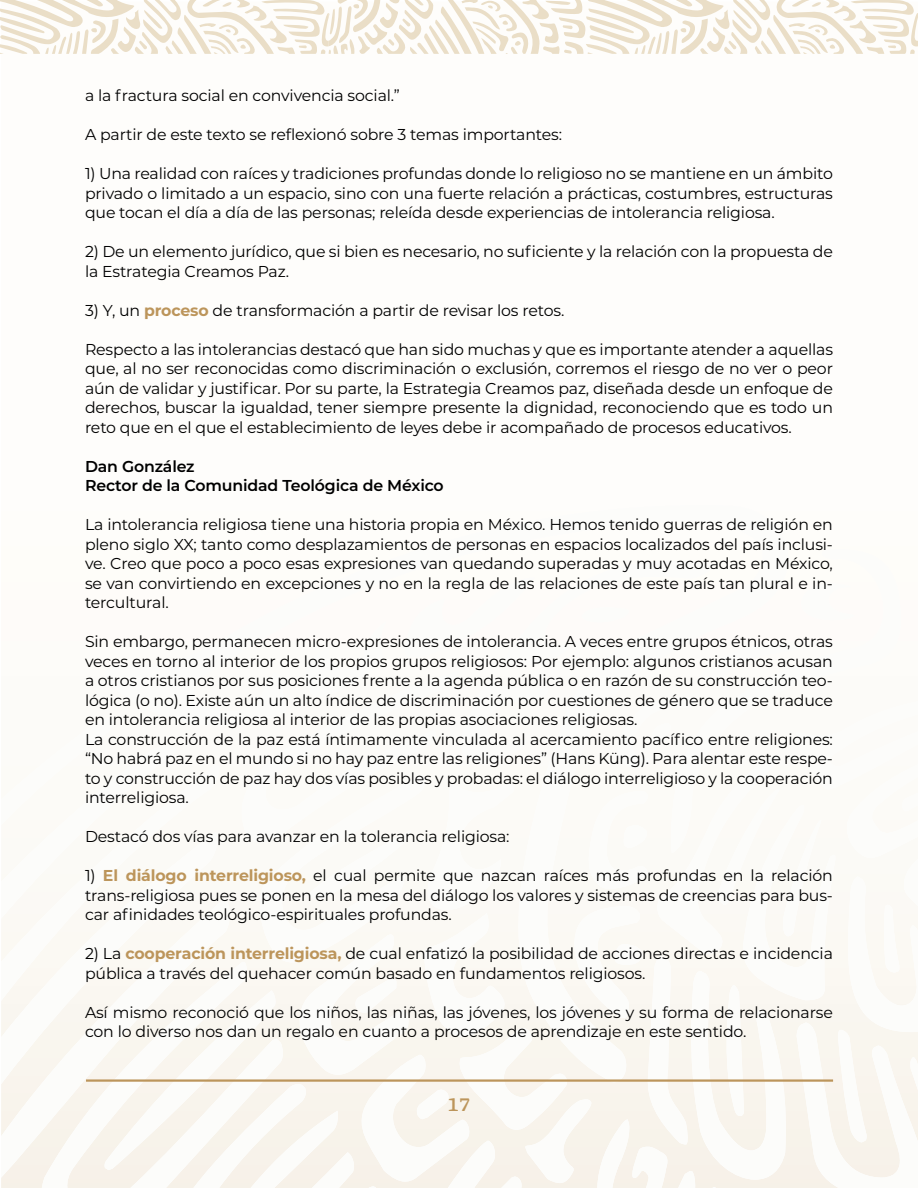
<style>
.page{position:relative;width:918px;height:1188px;background:#fff}
.page>*{position:absolute;margin:0;border:0;box-sizing:border-box;transform-origin:0 0}
.t1{font:700 18px "GMX";color:#bc955b}
.t2{font:15.75px/19.5px "Montserrat";letter-spacing:-.01em;color:#000;text-align:justify}
.t3{font:600 15.75px/19.5px "Montserrat";letter-spacing:-.01em;color:#000}
.s1{font-weight:700;color:#bc955b}
</style>
<div class="page">
<svg style="left:1px;top:914px;width:917px;height:274px;fill:#fbf9f3"></svg>
<svg style="left:0;top:0;width:918px;height:54px"></svg>
<hr style="left:86px;top:1079px;width:747px;height:3px;background:#bc955b">
<p class="t2" style="left:85px;top:85px;width:316px">a la fractura social en convivencia social.”</p>
<p class="t2" style="left:85px;top:124px;width:479px">A partir de este texto se reflexionó sobre 3 temas importantes:</p>
<p class="t2" style="left:85px;top:163px;width:749px">1) Una realidad con raíces y tradiciones profundas donde lo religioso no se mantiene en un ámbito privado o limitado a un espacio, sino con una fuerte relación a prácticas, costumbres, estructuras que tocan el día a día de las personas; releída desde experiencias de intolerancia religiosa.</p>
<p class="t2" style="left:85px;top:241px;width:749px">2) De un elemento jurídico, que si bien es necesario, no suficiente y la relación con la propuesta de la Estrategia Creamos Paz.</p>
<p class="t2" style="left:85px;top:300px;width:481px">3) Y, un <span class="s1">proceso</span> de transformación a partir de revisar los retos.</p>
<p class="t2" style="left:85px;top:339px;width:750px">Respecto a las intolerancias destacó que han sido muchas y que es importante atender a aquellas que, al no ser reconocidas como discriminación o exclusión, corremos el riesgo de no ver o peor aún de validar y justificar. Por su parte, la Estrategia Creamos paz, diseñada desde un enfoque de derechos, buscar la igualdad, tener siempre presente la dignidad, reconociendo que es todo un reto que en el que el establecimiento de leyes debe ir acompañado de procesos educativos.</p>
<p class="t3" style="left:85px;top:456px;width:360px">Dan González<br>Rector de la Comunidad Teológica de México</p>
<p class="t2" style="left:85px;top:514px;width:749px">La intolerancia religiosa tiene una historia propia en México. Hemos tenido guerras de religión en pleno siglo XX; tanto como desplazamientos de personas en espacios localizados del país inclusi&shy;ve. Creo que poco a poco esas expresiones van quedando superadas y muy acotadas en México, se van convirtiendo en excepciones y no en la regla de las relaciones de este país tan plural e in&shy;tercultural.</p>
<p class="t2" style="left:85px;top:631px;width:749px;text-align:left">Sin embargo, permanecen micro-expresiones de intolerancia. A veces entre grupos étnicos, otras veces en torno al interior de los propios grupos religiosos: Por ejemplo: algunos cristianos acusan a otros cristianos por sus posiciones frente a la agenda pública o en razón de su construcción teo&shy;lógica (o no). Existe aún un alto índice de discriminación por cuestiones de género que se traduce en intolerancia religiosa al interior de las propias asociaciones religiosas.<br>La construcción de la paz está íntimamente vinculada al acercamiento pacífico entre religiones: “No habrá paz en el mundo si no hay paz entre las religiones” (Hans Küng). Para alentar este respe&shy;to y construcción de paz hay dos vías posibles y probadas: el diálogo interreligioso y la cooperación interreligiosa.</p>
<p class="t2" style="left:85px;top:826px;width:426px">Destacó dos vías para avanzar en la tolerancia religiosa:</p>
<p class="t2" style="left:85px;top:865px;width:749px">1) <span class="s1">El diálogo interreligioso,</span> el cual permite que nazcan raíces más profundas en la relación trans-religiosa pues se ponen en la mesa del diálogo los valores y sistemas de creencias para bus&shy;car afinidades teológico-espirituales profundas.</p>
<p class="t2" style="left:85px;top:943px;width:749px">2) La <span class="s1">cooperación interreligiosa,</span> de cual enfatizó la posibilidad de acciones directas e incidencia pública a través del quehacer común basado en fundamentos religiosos.</p>
<p class="t2" style="left:85px;top:1002px;width:749px">Así mismo reconoció que los niños, las niñas, las jóvenes, los jóvenes y su forma de relacionarse con lo diverso nos dan un regalo en cuanto a procesos de aprendizaje en este sentido.</p>
<p class="t1" style="left:448px;top:1094px;width:24px">17</p>
</div>
